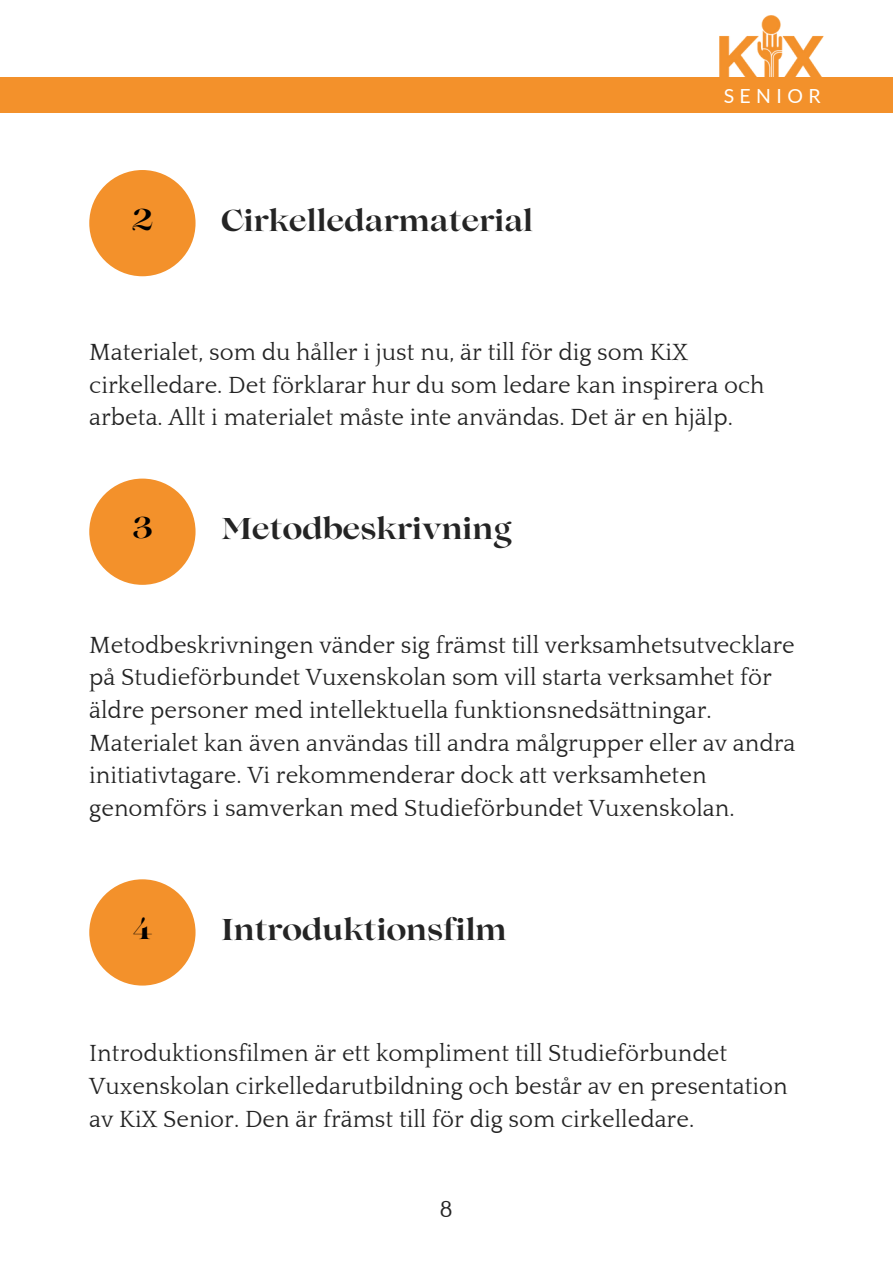
<style>
.page{position:relative;width:893px;height:1264px;background:#fff}
.page>*{position:absolute;margin:0;border:0;box-sizing:border-box;transform-origin:0 0}
.t1{font:700 30px "Lovelace";color:#242424}
.t2{font:700 30px "Lovelace";color:#000}
.t3{font:24px/32.5px "Quattrocento";color:#242424}
.t4{font:19.5px "Lato";letter-spacing:.28em;color:#fff}
</style>
<div class="page">
<div style="left:89px;top:170px;width:106px;height:106px;background:#f3912b;border-radius:50%"></div>
<div style="left:89px;top:478px;width:106px;height:107px;background:#f3912b;border-radius:50%"></div>
<div style="left:89px;top:879px;width:106px;height:106px;background:#f3912b;border-radius:50%"></div>
<img style="left:719px;top:16px;width:105px;height:61px">
<div style="left:0;top:77px;width:892px;height:36px;background:#f3912b"></div>
<p class="t2" style="left:131px;top:208px;width:23px">2</p>
<p class="t1" style="left:221px;top:210px;width:313px">Cirkelledarmaterial</p>
<p class="t4" style="left:723px;top:84px;width:98px">SENIOR</p>
<p class="t3" style="left:89px;top:337px;width:676px">Materialet, som du håller i just nu, är till för dig som KiX cirkelledare. Det förklarar hur du som ledare kan inspirera och arbeta. Allt i materialet måste inte användas. Det är en hjälp.</p>
<p class="t2" style="left:132px;top:516px;width:22px">3</p>
<p class="t1" style="left:221px;top:517px;width:292px">Metodbeskrivning</p>
<p class="t3" style="left:89px;top:629px;width:707px">Metodbeskrivningen vänder sig främst till verksamhetsutvecklare på Studieförbundet Vuxenskolan som vill starta verksamhet för äldre personer med intellektuella funktionsnedsättningar.<br>Materialet kan även användas till andra målgrupper eller av andra initiativtagare. Vi rekommenderar dock att verksamheten genomförs i samverkan med Studieförbundet Vuxenskolan.</p>
<p class="t2" style="left:132px;top:917px;width:22px">4</p>
<p class="t1" style="left:221px;top:918px;width:287px">Introduktionsfilm</p>
<p class="t3" style="left:89px;top:1038px;width:700px">Introduktionsfilmen är ett kompliment till Studieförbundet<br>Vuxenskolan cirkelledarutbildning och består av en presentation av KiX Senior. Den är främst till för dig som cirkelledare.</p>
<p class="t3" style="left:439px;top:1193px;width:15px">8</p>
</div>
